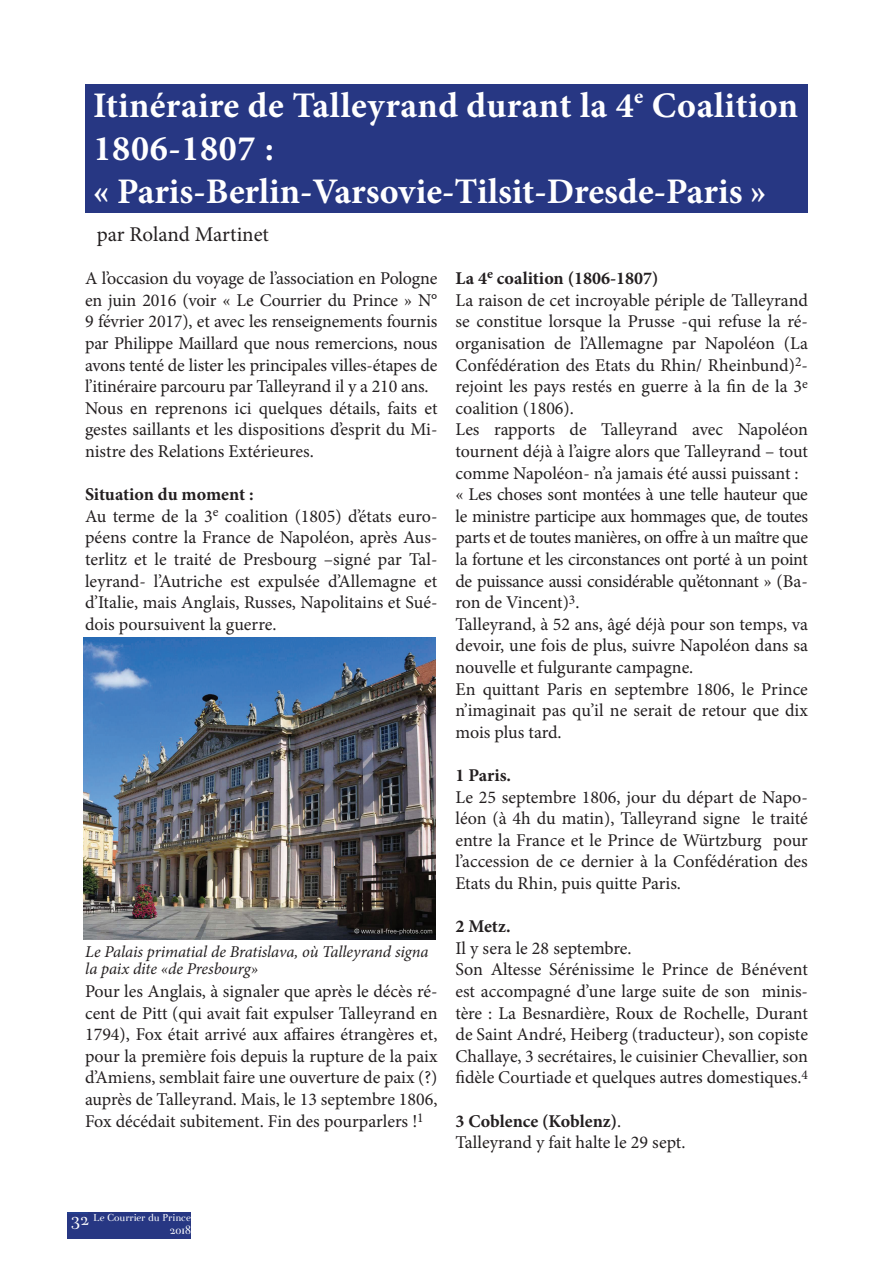
<style>
.page{position:relative;width:893px;height:1263px;background:#fff}
.page>*{position:absolute;margin:0;border:0;box-sizing:border-box;transform-origin:0 0}
.t1{font:700 36px/43.2px "Minion Pro";letter-spacing:.005em;color:#fff}
.t2{font:21px "Minion Pro";color:#231f20}
.t3{font:18px/21.6px "Minion Pro";letter-spacing:-.005em;color:#231f20}
.t4{font:700 18px "Minion Pro";color:#231f20}
.t5{font:18px "Parma Petit";color:#fff}
.t6{font:italic 16.5px/16.5px "Minion Pro";letter-spacing:-.01em;color:#231f20}
.t7{font:12px/12.9px "Parma Petit";color:#fff;text-align:right}
.s1{font-weight:700}
</style>
<div class="page">
<div style="left:67px;top:1212px;width:75px;height:27px;background:#253f8e"></div>
<div style="left:88px;top:1212px;width:103px;height:27px;background:#273783"></div>
<div style="left:85px;top:85px;width:723px;height:128px;background:#273783"></div>
<img style="left:83px;top:638px;width:353px;height:302px">
<div style="left:67px;top:1214px;width:25px;height:25px;background:#273783"></div>
<h1 class="t1" style="left:93px;top:83px;width:707px">Itinéraire de Talleyrand durant la 4<sup>e</sup> Coalition<br>1806-1807 :<br>« Paris-Berlin-Varsovie-Tilsit-Dresde-Paris »</h1>
<p class="t2" style="left:97px;top:220px;width:174px">par Roland Martinet</p>
<p class="t3" style="left:85px;top:268px;width:354px">A l’occasion du voyage de l’association en Pologne en juin 2016 (voir « Le Courrier du Prince » N° 9 février 2017), et avec les renseignements fournis par Philippe Maillard que nous remercions, nous avons tenté de lister les principales villes-étapes de l’itinéraire parcouru par Talleyrand il y a 210 ans.<br>Nous en reprenons ici quelques détails, faits et gestes saillants et les dispositions d’esprit du Mi&shy;nistre des Relations Extérieures.</p>
<p class="t3" style="left:85px;top:484px;width:354px"><span class="s1">Situation du moment :<br></span>Au terme de la 3<sup>e</sup> coalition (1805) d’états euro&shy;péens contre la France de Napoléon, après Aus&shy;terlitz et le traité de Presbourg –signé par Tal&shy;leyrand- l’Autriche est expulsée d’Allemagne et d’Italie, mais Anglais, Russes, Napolitains et Sué&shy;dois poursuivent la guerre.</p>
<p class="t6" style="left:85px;top:943px;width:345px">Le Palais primatial de Bratislava, où Talleyrand signa la paix dite «de Presbourg»</p>
<p class="t3" style="left:85px;top:980px;width:354px;text-align:justify">Pour les Anglais, à signaler que après le décès ré&shy;cent de Pitt (qui avait fait expulser Talleyrand en 1794), Fox était arrivé aux affaires étrangères et, pour la première fois depuis la rupture de la paix d’Amiens, semblait faire une ouverture de paix (?) auprès de Talleyrand. Mais, le 13 septembre 1806, Fox décédait subitement. Fin des pourparlers !<sup>1</sup></p>
<p class="t3" style="left:455px;top:268px;width:354px"><span class="s1">La 4</span><sup>e</sup> <span class="s1">coalition (1806-1807)<br></span>La raison de cet incroyable périple de Talleyrand se constitue lorsque la Prusse -qui refuse la ré&shy;organisation de l’Allemagne par Napoléon (La Confédération des Etats du Rhin/ Rheinbund)<sup>2</sup>- rejoint les pays restés en guerre à la fin de la 3<sup>e </sup>coalition (1806).<br>Les rapports de Talleyrand avec Napoléon tournent déjà à l’aigre alors que Talleyrand – tout comme Napoléon- n’a jamais été aussi puissant : « Les choses sont montées à une telle hauteur que le ministre participe aux hommages que, de toutes parts et de toutes manières, on offre à un maître que la fortune et les circonstances ont porté à un point de puissance aussi considérable qu’étonnant » (Ba&shy;ron de Vincent)<sup>3</sup>.<br>Talleyrand, à 52 ans, âgé déjà pour son temps, va devoir, une fois de plus, suivre Napoléon dans sa nouvelle et fulgurante campagne.<br>En quittant Paris en septembre 1806, le Prince n’imaginait pas qu’il ne serait de retour que dix mois plus tard.</p>
<p class="t4" style="left:455px;top:763px;width:57px">1 Paris.</p>
<p class="t3" style="left:455px;top:786px;width:354px;text-align:justify">Le 25 septembre 1806, jour du départ de Napo&shy;léon (à 4h du matin), Talleyrand signe le traité entre la France et le Prince de Würtzburg pour l’accession de ce dernier à la Confédération des Etats du Rhin, puis quitte Paris.</p>
<p class="t4" style="left:455px;top:914px;width:57px">2 Metz.</p>
<p class="t3" style="left:455px;top:937px;width:354px">Il y sera le 28 septembre.<br>Son Altesse Sérénissime le Prince de Bénévent est accompagné d’une large suite de son minis&shy;tère : La Besnardière, Roux de Rochelle, Durant de Saint André, Heiberg (traducteur), son copiste Challaye, 3 secrétaires, le cuisinier Chevallier, son fidèle Courtiade et quelques autres domestiques.<sup>4</sup></p>
<p class="t3" style="left:455px;top:1110px;width:232px"><span class="s1">3 Coblence (Koblenz)</span>.<br>Talleyrand y fait halte le 29 sept.</p>
<p class="t7" style="left:94px;top:1211px;width:99px">Le Courrier du Prince<br>2018</p>
<p class="t5" style="left:71px;top:1210px;width:19px">32</p>
</div>
